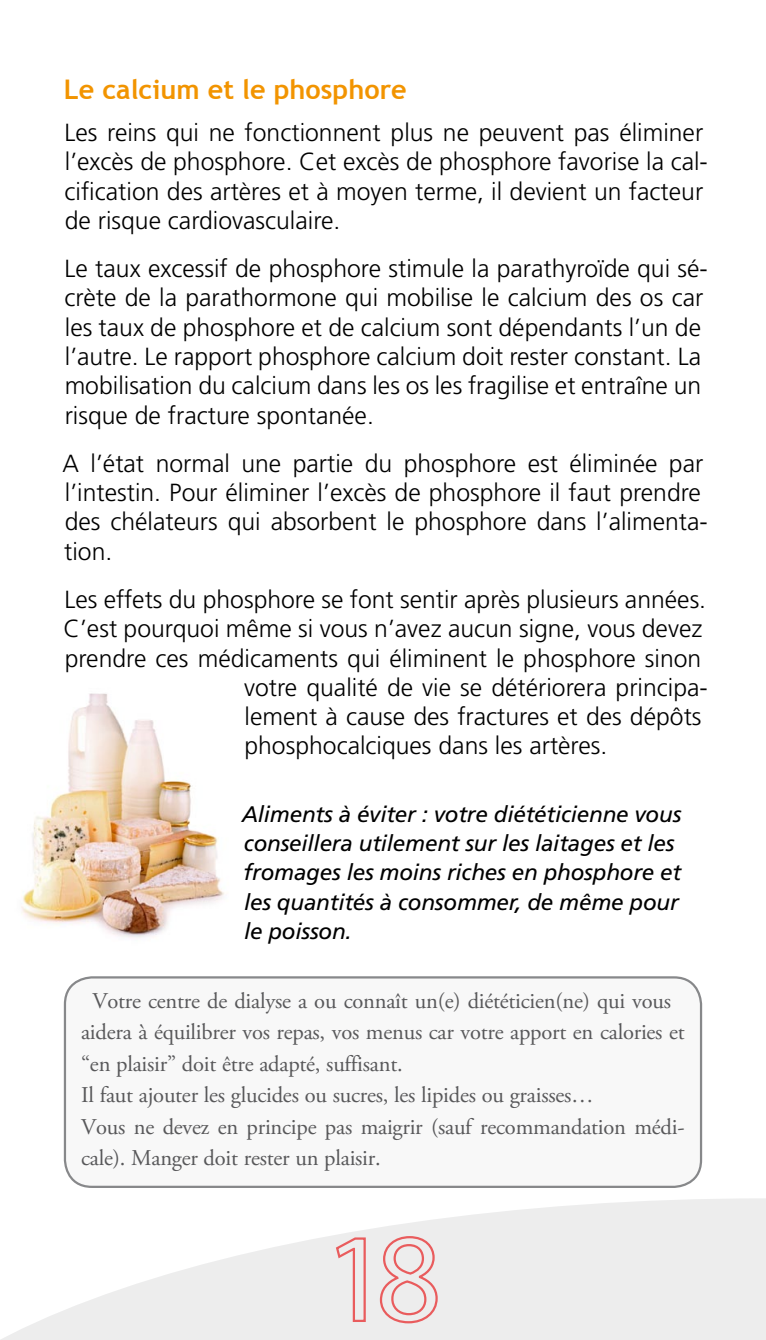
<style>
.page{position:relative;width:766px;height:1340px;background:#fff}
.page>*{position:absolute;margin:0;border:0;box-sizing:border-box;transform-origin:0 0}
.t1{font:700 27px "Trebuchet MS";color:#f29400}
.t2{font:300 24.75px/29.2px "Frutiger LT Std";color:#000}
.t3{font:22.5px/31.5px "Adobe Garamond Pro";letter-spacing:-.01em;color:#58585a}
.t4{font:italic 22.5px/29.2px "Frutiger LT Std";letter-spacing:-.01em;color:#000}
</style>
<div class="page">
<svg style="left:3px;top:1198px;width:762px;height:141px;fill:#ededed"></svg>
<svg style="left:334px;top:1236px;width:33px;height:87px;background:#ecd3d4"></svg>
<svg style="left:378px;top:1234px;width:60px;height:90px;background:#ecd1d1"></svg>
<div style="left:65px;top:977px;width:635px;height:209px;background:#f8f8f8;border-radius:27px"></div>
<div style="left:64px;top:976px;width:638px;height:211px;border:2px solid #87888a;border-radius:27px"></div>
<img style="left:21px;top:693px;width:203px;height:245px">
<p class="t1" style="left:64px;top:73px;width:344px">Le calcium et le phosphore</p>
<p class="t2" style="left:64px;top:118px;width:644px">Les reins qui ne fonctionnent plus ne peuvent pas éliminer l’excès de phosphore. Cet excès de phosphore favorise la cal&shy;cification des artères et à moyen terme, il devient un facteur de risque cardiovasculaire.</p>
<p class="t2" style="left:64px;top:254px;width:644px">Le taux excessif de phosphore stimule la parathyroïde qui sé&shy;crète de la parathormone qui mobilise le calcium des os car les taux de phosphore et de calcium sont dépendants l’un de l’autre. Le rapport phosphore calcium doit rester constant. La mobilisation du calcium dans les os les fragilise et entraîne un risque de fracture spontanée.</p>
<p class="t2" style="left:63px;top:449px;width:646px">A l’état normal une partie du phosphore est éliminée par l’intestin. Pour éliminer l’excès de phosphore il faut prendre des chélateurs qui absorbent le phosphore dans l’alimenta&shy;tion.</p>
<p class="t2" style="left:65px;top:585px;width:643px">Les effets du phosphore se font sentir après plusieurs années.</p>
<p class="t2" style="left:64px;top:614px;width:640px">C’est pourquoi même si vous n’avez aucun signe, vous devez</p>
<p class="t2" style="left:65px;top:644px;width:638px">prendre ces médicaments qui éliminent le phosphore sinon</p>
<p class="t2" style="left:244px;top:673px;width:465px">votre qualité de vie se détériorera principa-</p>
<p class="t2" style="left:244px;top:702px;width:458px">lement à cause des fractures et des dépôts</p>
<p class="t2" style="left:244px;top:731px;width:364px">phosphocalciques dans les artères.</p>
<p class="t4" style="left:242px;top:799px;width:441px">Aliments à éviter : votre diététicienne vous conseillera utilement sur les laitages et les fromages les moins riches en phosphore et les quantités à consommer, de même pour le poisson.</p>
<p class="t3" style="left:81px;top:985px;width:605px;text-indent:11px">Votre centre de dialyse a ou connaît un(e) diététicien(ne) qui vous aidera à équilibrer vos repas, vos menus car votre apport en calories et “en plaisir” doit être adapté, suffisant.<br>Il faut ajouter les glucides ou sucres, les lipides ou graisses…<br>Vous ne devez en principe pas maigrir (sauf recommandation médi&shy;cale). Manger doit rester un plaisir.</p>
</div>
